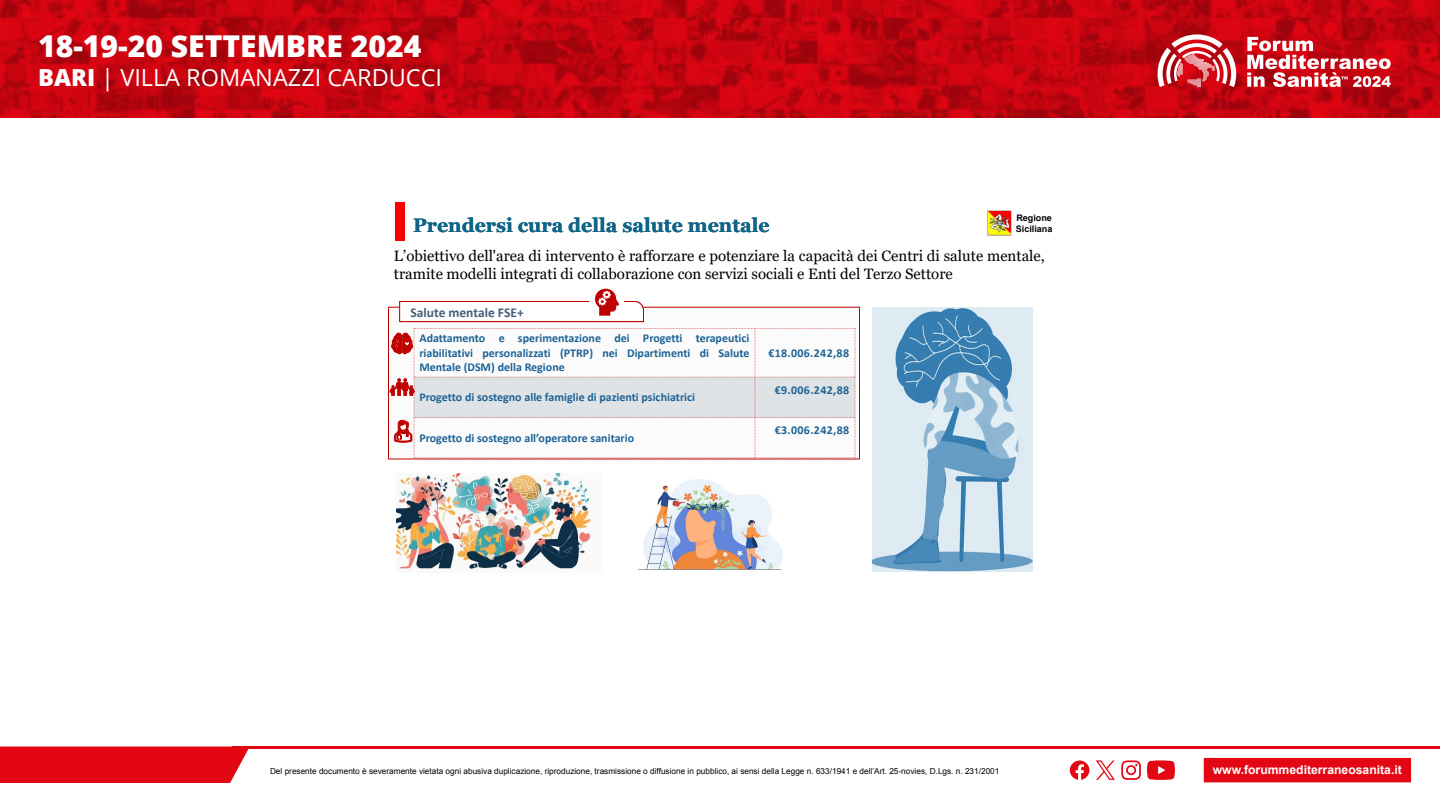
<style>
.page{position:relative;width:1440px;height:810px;background:#fff}
.page>*{position:absolute;margin:0;border:0;box-sizing:border-box;transform-origin:0 0}
.t1{font:800 30.08px "Open Sans";color:#fff}
.t2{font:23.55px "Open Sans";color:#fff}
.t3{font:700 19.5px "Georgia";color:#106486}
.t4{font:15px/18px "Georgia";color:#000}
.t5{font:700 13.5px "Calibri";color:#455e7a}
.t6{font:700 12.15px "Arial";color:#fff}
.t7{font:700 12px/14.4px "Calibri";color:#1d6295;text-align:justify}
.t8{font:700 12px "Calibri";letter-spacing:.03em;color:#1d6295}
.t9{font:700 9px/10.8px "Arial";color:#000}
.t10{font:8.25px "Arial";color:#000}
.s1{font-weight:800}
</style>
<div class="page">
<div style="left:0;top:746px;width:249px;height:37px;background:#e30613"></div>
<hr style="left:232px;top:746px;width:1208px;height:3px;background:#e30613">
<div style="left:1203px;top:757px;width:209px;height:27px;background:#e30613;border:1px solid #fff"></div>
<svg style="left:1121px;top:760px;width:20px;height:20px"></svg>
<svg style="left:1147px;top:760px;width:28px;height:20px"></svg>
<svg style="left:1070px;top:761px;width:19px;height:19px"></svg>
<svg style="left:1096px;top:760px;width:19px;height:20px"></svg>
<svg style="left:0;top:0;width:1440px;height:117px;background:#c2040f"></svg>
<svg style="left:1158px;top:34px;width:78px;height:53px"></svg>
<svg style="left:1247px;top:37px;width:144px;height:50px"></svg>
<div style="left:395px;top:202px;width:9px;height:39px;background:#f00"></div>
<img style="left:987px;top:210px;width:25px;height:25px">
<div style="left:388px;top:307px;width:471px;height:152px;background:#fbfbfb"></div>
<svg style="left:399px;top:288px;width:245px;height:34px"></svg>
<svg style="left:390px;top:328px;width:466px;height:131px"></svg>
<img style="left:873px;top:307px;width:159px;height:265px">
<img style="left:396px;top:473px;width:196px;height:96px">
<img style="left:638px;top:479px;width:145px;height:91px">
<h1 class="t1" style="left:38px;top:24px;width:385px">18-19-20 SETTEMBRE 2024</h1>
<h2 class="t2" style="left:38px;top:62px;width:406px"><span class="s1">BARI</span> | VILLA ROMANAZZI CARDUCCI</h2>
<h3 class="t3" style="left:413px;top:213px;width:358px">Prendersi cura della salute mentale</h3>
<p class="t9" style="left:1016px;top:213px;width:38px">Regione<br>Siciliana</p>
<p class="t4" style="left:394px;top:247px;width:652px">L’obiettivo dell'area di intervento è rafforzare e potenziare la capacità dei Centri di salute mentale, tramite modelli integrati di collaborazione con servizi sociali e Enti del Terzo Settore</p>
<p class="t5" style="left:410px;top:303px;width:115px">Salute mentale FSE+</p>
<p class="t7" style="left:419px;top:331px;width:332px">Adattamento e sperimentazione dei Progetti terapeutici riabilitativi personalizzati (PTRP) nei Dipartimenti di Salute Mentale (DSM) della Regione</p>
<p class="t7" style="left:419px;top:390px;width:277px">Progetto di sostegno alle famiglie di pazienti psichiatrici</p>
<p class="t7" style="left:419px;top:430px;width:216px">Progetto di sostegno all’operatore sanitario</p>
<p class="t8" style="left:768px;top:344px;width:82px">€18.006.242,88</p>
<p class="t7" style="left:775px;top:383px;width:76px">€9.006.242,88</p>
<p class="t7" style="left:775px;top:423px;width:76px">€3.006.242,88</p>
<p class="t10" style="left:270px;top:766px;width:731px">Del presente documento è severamente vietata ogni abusiva duplicazione, riproduzione, trasmissione o diffusione in pubblico, ai sensi della Legge n. 633/1941 e dell’Art. 25-novies, D.Lgs. n. 231/2001</p>
<p class="t6" style="left:1213px;top:762px;width:191px">www.forummediterraneosanita.it</p>
</div>
